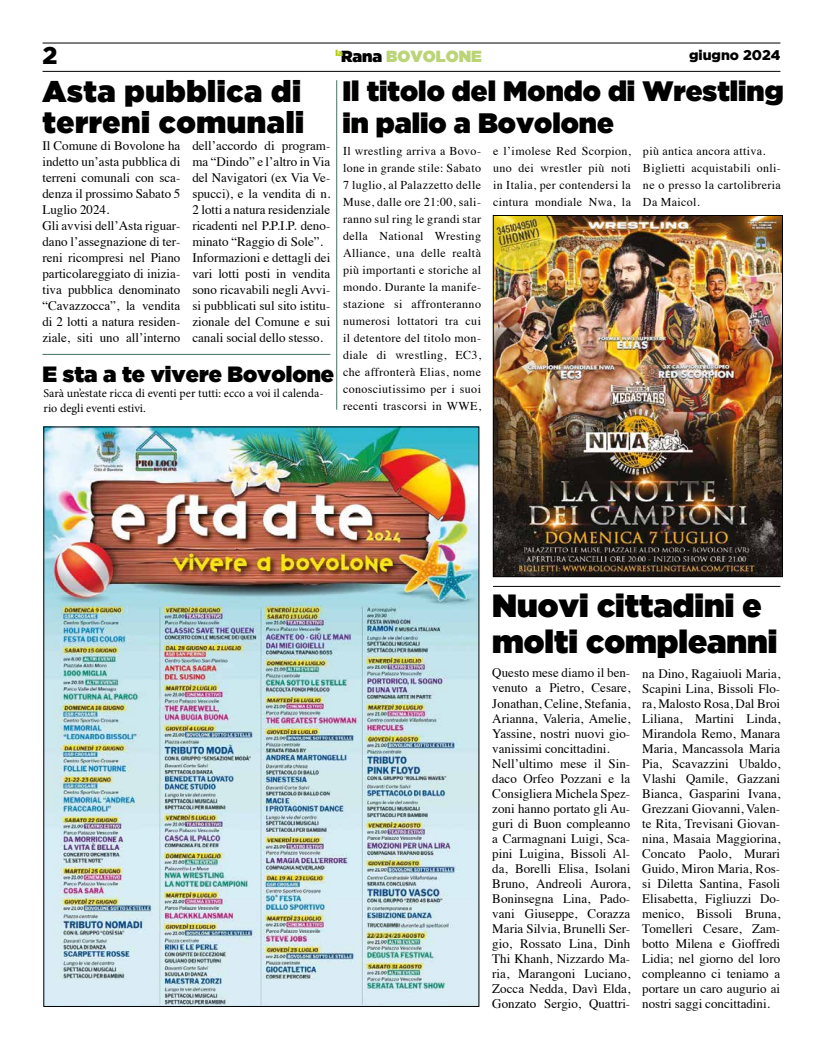
<style>
.page{position:relative;width:823px;height:1049px;background:#fff}
.page>*{position:absolute;margin:0;border:0;box-sizing:border-box;transform-origin:0 0}
.t1{font:32px/36px "Gotham Ultra";color:#000}
.t2{font:30px/31px "Gotham Ultra";letter-spacing:.02em;color:#000}
.t3{font:28px/32px "Gotham Ultra";color:#000}
.t4{font:900 24px "Gotham";color:#000}
.t5{font:22px "Gotham Ultra";color:#000}
.t6{font:16px "Gotham Ultra";color:#bbd478}
.t7{font:900 14px "Gotham";color:#000}
.t8{font:13px/15px "Times";color:#000}
.t9{font:12px/17px "Times";letter-spacing:.03em;color:#000;text-align:justify}
.t10{font:12px/14.4px "Minion Pro";color:#000}
.s1{color:#000}
</style>
<div class="page">
<hr style="left:43px;top:71px;width:737px;height:1px;background:#000">
<hr style="left:43px;top:43px;width:737px;height:1px;background:#000">
<hr style="left:492px;top:586px;width:288px;height:1px;background:#000">
<img style="left:494px;top:217px;width:286px;height:358px">
<div style="left:492px;top:215px;width:290px;height:362px;border:1px solid #000"></div>
<img style="left:45px;top:429px;width:432px;height:576px">
<hr style="left:336px;top:80px;width:1px;height:330px;background:#477163">
<hr style="left:42px;top:354px;width:288px;height:1px;background:#477163">
<h3 class="t4" style="left:43px;top:42px;width:16px">2</h3>
<p class="t6" style="left:335px;top:47px;width:148px"><sup>la</sup><span class="s1">Rana</span> BOVOLONE</p>
<p class="t7" style="left:688px;top:47px;width:93px">giugno 2024</p>
<h2 class="t2" style="left:43px;top:75px;width:263px">Asta pubblica di terreni comunali</h2>
<h3 class="t3" style="left:342px;top:74px;width:442px">Il titolo del Mondo di Wrestling in palio a Bovolone</h3>
<p class="t8" style="left:42px;top:137px;width:139px;line-height:16px">Il Comune di Bovolone ha indetto un’asta pubblica di terreni comunali con sca&shy;denza il prossimo Sabato 5<br>Luglio 2024.<br>Gli avvisi dell’Asta riguar&shy;dano l’assegnazione di ter&shy;reni ricompresi nel Piano particolareggiato di inizia&shy;tiva pubblica denominato “Cavazzocca”, la vendita di 2 lotti a natura residen&shy;ziale, siti uno all’interno</p>
<p class="t8" style="left:192px;top:136px;width:139px;line-height:16px">dell’accordo di program&shy;ma “Dindo” e l’altro in Via del Navigatori (ex Via Ve&shy;spucci), e la vendita di n.<br>2 lotti a natura residenziale ricadenti nel P.P.I.P. deno&shy;minato “Raggio di Sole”.<br>Informazioni e dettagli dei vari lotti posti in vendita sono ricavabili negli Avvi&shy;si pubblicati sul sito istitu&shy;zionale del Comune e sui canali social dello stesso.</p>
<h3 class="t5" style="left:43px;top:361px;width:293px">E sta a te vivere Bovolone</h3>
<p class="t10" style="left:43px;top:386px;width:281px">Sarà un’estate ricca di eventi per tutti: ecco a voi il calenda&shy;rio degli eventi estivi.</p>
<p class="t9" style="left:343px;top:141px;width:139px">Il wrestling arriva a Bovo&shy;lone in grande stile: Sabato 7 luglio, al Palazzetto delle Muse, dalle ore 21:00, sali&shy;ranno sul ring le grandi star della National Wresting Alliance, una delle realtà più importanti e storiche al mondo. Durante la manife&shy;stazione si affronteranno numerosi lottatori tra cui il detentore del titolo mon&shy;diale di wrestling, EC3, che affronterà Elias, nome conosciutissimo per i suoi recenti trascorsi in WWE,</p>
<p class="t9" style="left:492px;top:141px;width:139px">e l’imolese Red Scorpion, uno dei wrestler più noti in Italia, per contendersi la cintura mondiale Nwa, la</p>
<p class="t9" style="left:642px;top:141px;width:139px;text-align:left">più antica ancora attiva.<br>Biglietti acquistabili onli&shy;ne o presso la cartolibreria<br>Da Maicol.</p>
<h1 class="t1" style="left:492px;top:587px;width:287px">Nuovi cittadini e molti compleanni</h1>
<p class="t8" style="left:492px;top:664px;width:139px">Questo mese diamo il ben&shy;venuto a Pietro, Cesare,<br>Jonathan, Celine, Stefania,<br>Arianna, Valeria, Amelie,<br>Yassine, nostri nuovi gio&shy;vanissimi concittadini.<br>Nell’ultimo mese il Sin&shy;daco Orfeo Pozzani e la<br>Consigliera Michela Spez&shy;zoni hanno portato gli Au&shy;guri di Buon compleanno a Carmagnani Luigi, Sca&shy;pini Luigina, Bissoli Al&shy;da, Borelli Elisa, Isolani<br>Bruno, Andreoli Aurora,<br>Boninsegna Lina, Pado&shy;vani Giuseppe, Corazza<br>Maria Silvia, Brunelli Ser&shy;gio, Rossato Lina, Dinh<br>Thi Khanh, Nizzardo Ma&shy;ria, Marangoni Luciano,<br>Zocca Nedda, Davì Elda,<br>Gonzato Sergio, Quattri-</p>
<p class="t8" style="left:642px;top:664px;width:139px;text-align:justify">na Dino, Ragaiuoli Maria, Scapini Lina, Bissoli Flo&shy;ra, Malosto Rosa, Dal Broi Liliana, Martini Linda, Mirandola Remo, Manara Maria, Mancassola Maria Pia, Scavazzini Ubaldo, Vlashi Qamile, Gazzani Bianca, Gasparini Ivana, Grezzani Giovanni, Valen&shy;te Rita, Trevisani Giovan&shy;nina, Masaia Maggiorina, Concato Paolo, Murari Guido, Miron Maria, Ros&shy;si Diletta Santina, Fasoli Elisabetta, Figliuzzi Do&shy;menico, Bissoli Bruna, Tomelleri Cesare, Zam&shy;botto Milena e Gioffredi Lidia; nel giorno del loro compleanno ci teniamo a portare un caro augurio ai nostri saggi concittadini.</p>
</div>
